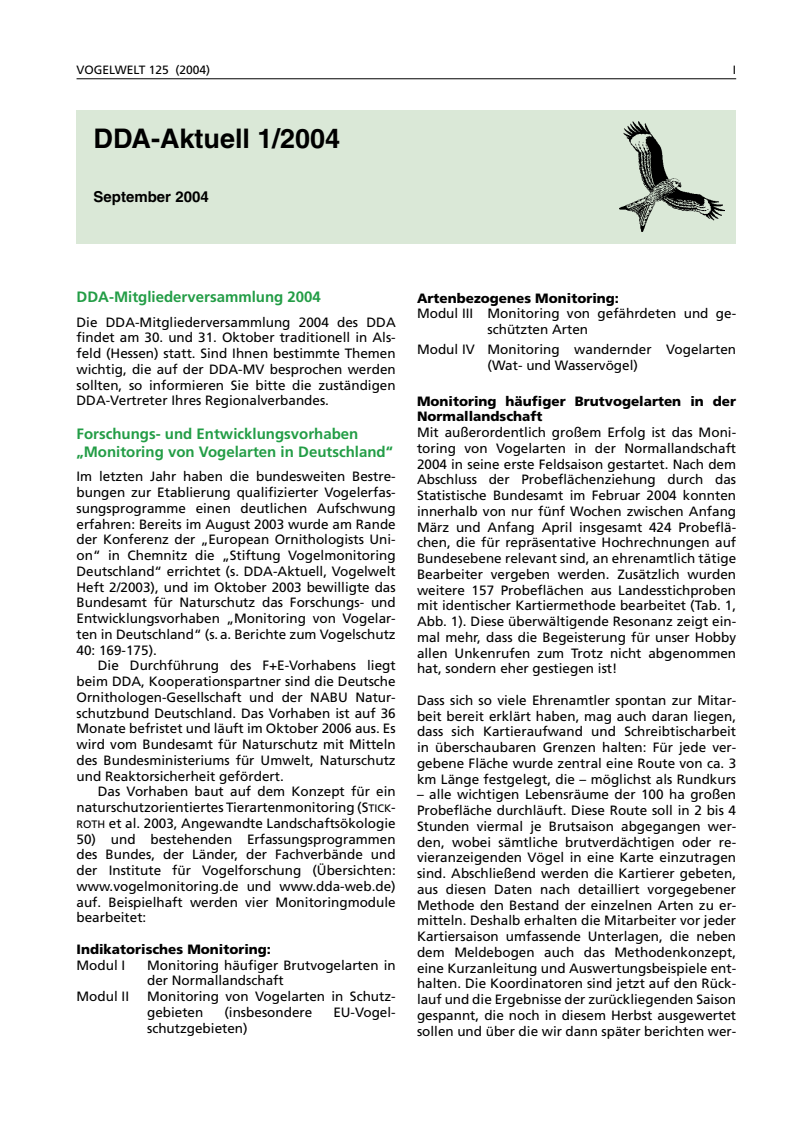
<style>
.page{position:relative;width:800px;height:1131px;background:#fff}
.page>*{position:absolute;margin:0;border:0;box-sizing:border-box;transform-origin:0 0}
.t1{font:700 27px "Helvetica";color:#000}
.t2{font:700 15px/18px "Frutiger";color:#239d46}
.t3{font:700 15px "Helvetica";color:#000}
.t4{font:13.5px/15.8px "Frutiger";color:#000;text-align:justify}
.t5{font:900 13.5px/15.8px "Frutiger";color:#000}
.t6{font:12px "Frutiger";color:#000}
.s1{font-size:10.8px}
</style>
<div class="page">
<hr style="left:76px;top:79px;width:660px;height:1px;background:#000">
<div style="left:76px;top:111px;width:660px;height:133px;background:#dae8d7"></div>
<img style="left:619px;top:121px;width:105px;height:111px">
<p class="t6" style="left:76px;top:63px;width:135px">VOGELWELT 125 (2004)</p>
<p class="t6" style="left:732px;top:63px;width:5px">I</p>
<h1 class="t1" style="left:94px;top:122px;width:248px">DDA-Aktuell 1/2004</h1>
<p class="t3" style="left:94px;top:188px;width:117px">September 2004</p>
<p class="t2" style="left:76px;top:288px;width:246px">DDA-Mitgliederversammlung 2004</p>
<p class="t4" style="left:76px;top:314px;width:320px">Die DDA-Mitgliederversammlung 2004 des DDA findet am 30. und 31. Oktober traditionell in Als&shy;feld (Hessen) statt. Sind Ihnen bestimmte Themen wichtig, die auf der DDA-MV besprochen werden sollten, so informieren Sie bitte die zuständigen DDA-Vertreter Ihres Regionalverbandes.</p>
<p class="t2" style="left:76px;top:425px;width:318px">Forschungs- und Entwicklungsvorhaben „Monitoring von Vogelarten in Deutschland“</p>
<p class="t4" style="left:76px;top:469px;width:320px">Im letzten Jahr haben die bundesweiten Bestre&shy;bungen zur Etablierung qualifizierter Vogelerfas&shy;sungsprogramme einen deutlichen Aufschwung erfahren: Bereits im August 2003 wurde am Rande der Konferenz der „European Ornithologists Uni&shy;on“ in Chemnitz die „Stiftung Vogelmonitoring Deutschland“ errichtet (s. DDA-Aktuell, Vogelwelt Heft 2/2003), und im Oktober 2003 bewilligte das Bundesamt für Naturschutz das Forschungs- und Entwicklungsvorhaben „Monitoring von Vogelar&shy;ten in Deutschland“ (s. a. Berichte zum Vogelschutz 40: 169-175).</p>
<p class="t4" style="left:76px;top:658px;width:320px;text-indent:21px">Die Durchführung des F+E-Vorhabens liegt beim DDA, Kooperationspartner sind die Deutsche Ornithologen-Gesellschaft und der NABU Natur&shy;schutzbund Deutschland. Das Vorhaben ist auf 36<br>Monate befristet und läuft im Oktober 2006 aus. Es wird vom Bundesamt für Naturschutz mit Mitteln des Bundesministeriums für Umwelt, Naturschutz und Reaktorsicherheit gefördert.</p>
<p class="t4" style="left:76px;top:784px;width:320px;text-indent:21px">Das Vorhaben baut auf dem Konzept für ein naturschutzorientiertes Tierartenmonitoring (S<span class="s1">TICK</span>-<span class="s1">ROTH</span> et al. 2003, Angewandte Landschaftsökologie</p>
<p class="t4" style="left:76px;top:831px;width:320px">50) und bestehenden Erfassungsprogrammen des Bundes, der Länder, der Fachverbände und der Institute für Vogelforschung (Übersichten: www.vogelmonitoring.de und www.dda-web.de) auf. Beispielhaft werden vier Monitoringmodule bearbeitet:</p>
<p class="t5" style="left:76px;top:941px;width:196px">Indikatorisches Monitoring:</p>
<p class="t4" style="left:76px;top:957px;width:50px">Modul I</p>
<p class="t4" style="left:147px;top:957px;width:250px">Monitoring häufiger Brutvogelarten in der Normallandschaft</p>
<p class="t4" style="left:77px;top:989px;width:54px">Modul II</p>
<p class="t4" style="left:147px;top:989px;width:250px">Monitoring von Vogelarten in Schutz&shy;gebieten</p>
<p class="t4" style="left:224px;top:1004px;width:89px">(insbesondere</p>
<p class="t4" style="left:333px;top:1004px;width:64px">EU-Vogel-</p>
<p class="t4" style="left:147px;top:1020px;width:102px">schutzgebieten)</p>
<p class="t5" style="left:417px;top:290px;width:203px">Artenbezogenes Monitoring:</p>
<p class="t4" style="left:487px;top:306px;width:250px;text-indent:-70px">Modul III Monitoring von gefährdeten und ge&shy;schützten Arten</p>
<p class="t4" style="left:487px;top:342px;width:250px;text-indent:-70px">Modul IV Monitoring wandernder Vogelarten (Wat- und Wasservögel)</p>
<p class="t5" style="left:417px;top:393px;width:320px">Monitoring häufiger Brutvogelarten in der<br>Normallandschaft</p>
<p class="t4" style="left:417px;top:425px;width:320px">Mit außerordentlich großem Erfolg ist das Moni&shy;toring von Vogelarten in der Normallandschaft 2004 in seine erste Feldsaison gestartet. Nach dem Abschluss der Probeflächenziehung durch das Statistische Bundesamt im Februar 2004 konnten innerhalb von nur fünf Wochen zwischen Anfang März und Anfang April insgesamt 424 Probeflä&shy;chen, die für repräsentative Hochrechnungen auf Bundesebene relevant sind, an ehrenamtlich tätige Bearbeiter vergeben werden. Zusätzlich wurden weitere 157 Probeflächen aus Landesstichproben mit identischer Kartiermethode bearbeitet (Tab. 1, Abb. 1). Diese überwältigende Resonanz zeigt ein&shy;mal mehr, dass die Begeisterung für unser Hobby allen Unkenrufen zum Trotz nicht abgenommen hat, sondern eher gestiegen ist!</p>
<p class="t4" style="left:417px;top:692px;width:320px">Dass sich so viele Ehrenamtler spontan zur Mitar&shy;beit bereit erklärt haben, mag auch daran liegen, dass sich Kartieraufwand und Schreibtischarbeit in überschaubaren Grenzen halten: Für jede ver&shy;gebene Fläche wurde zentral eine Route von ca. 3 km Länge festgelegt, die – möglichst als Rundkurs</p>
<p class="t4" style="left:417px;top:787px;width:320px">– alle wichtigen Lebensräume der 100 ha großen Probefläche durchläuft. Diese Route soll in 2 bis 4<br>Stunden viermal je Brutsaison abgegangen wer&shy;den, wobei sämtliche brutverdächtigen oder re&shy;vieranzeigenden Vögel in eine Karte einzutragen sind. Abschließend werden die Kartierer gebeten, aus diesen Daten nach detailliert vorgegebener Methode den Bestand der einzelnen Arten zu er&shy;mitteln. Deshalb erhalten die Mitarbeiter vor jeder Kartiersaison umfassende Unterlagen, die neben dem Meldebogen auch das Methodenkonzept, eine Kurzanleitung und Auswertungsbeispiele ent&shy;halten. Die Koordinatoren sind jetzt auf den Rück&shy;lauf und die Ergebnisse der zurückliegenden Saison gespannt, die noch in diesem Herbst ausgewertet sollen und über die wir dann später berichten wer-</p>
</div>
